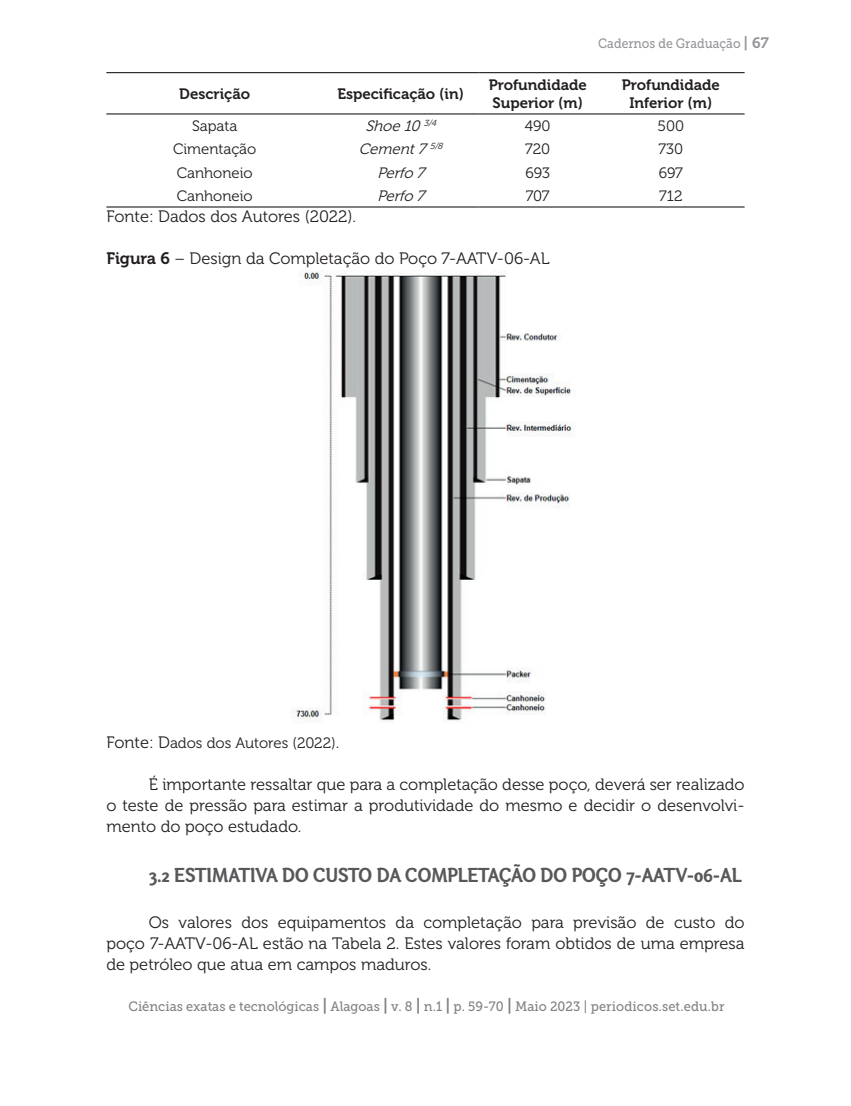
<style>
.page{position:relative;width:851px;height:1106px;background:#fff}
.page>*{position:absolute;margin:0;border:0;box-sizing:border-box;transform-origin:0 0}
.t1{font:21px "Otari Bold Limited";letter-spacing:-.02em;color:#57585a}
.t2{font:16.5px/21px "Museo 300";color:#231f20;text-align:justify}
.t3{font:15px "Museo 300";color:#231f20}
.t4{font:15px/18px "Museo 700";color:#231f20}
.t5{font:italic 15px "Museo 300";color:#231f20}
.t6{font:13.5px "Museo Slab 500";color:#808285;scale:.95 1}
.t7{font:13.5px "Museo Slab 500";color:#939598;scale:.9 1}
.s1{font-family:"Museo 700";font-size:15px}
.s2{font-family:"Museo 700"}
.s3{font-size:16.5px}
.s4{font-family:"Museo 700";font-size:16.5px}
</style>
<div class="page">
<hr style="left:106px;top:72px;width:217px;height:1px;background:#000">
<hr style="left:323px;top:72px;width:155px;height:1px;background:#000">
<hr style="left:478px;top:72px;width:119px;height:1px;background:#000">
<hr style="left:597px;top:72px;width:147px;height:1px;background:#000">
<hr style="left:106px;top:114px;width:217px;height:1px;background:#000">
<hr style="left:323px;top:114px;width:155px;height:1px;background:#000">
<hr style="left:478px;top:114px;width:119px;height:1px;background:#000">
<hr style="left:597px;top:114px;width:147px;height:1px;background:#000">
<hr style="left:106px;top:207px;width:217px;height:1px;background:#000">
<hr style="left:323px;top:207px;width:155px;height:1px;background:#000">
<hr style="left:478px;top:207px;width:119px;height:1px;background:#000">
<hr style="left:597px;top:207px;width:147px;height:1px;background:#000">
<img style="left:291px;top:271px;width:284px;height:452px">
<p class="t7" style="left:598px;top:36px;width:191px">Cadernos de Graduação <span class="s1">| 67</span></p>
<p class="t4" style="left:179px;top:85px;width:72px">Descrição</p>
<p class="t4" style="left:337px;top:85px;width:128px">Especificação (in)</p>
<p class="t4" style="left:488px;top:76px;width:99px">Profundidade<br>Superior (m)</p>
<p class="t4" style="left:621px;top:76px;width:99px;text-align:center">Profundidade<br>Inferior (m)</p>
<p class="t3" style="left:192px;top:118px;width:47px">Sapata</p>
<p class="t5" style="left:365px;top:118px;width:75px">Shoe10 <sup>3/4</sup></p>
<p class="t3" style="left:525px;top:118px;width:27px">490</p>
<p class="t3" style="left:657px;top:118px;width:28px">500</p>
<p class="t3" style="left:173px;top:141px;width:85px">Cimentação</p>
<p class="t5" style="left:359px;top:141px;width:88px">Cement7<sup>5/8</sup></p>
<p class="t3" style="left:525px;top:141px;width:26px">720</p>
<p class="t3" style="left:658px;top:141px;width:26px">730</p>
<p class="t3" style="left:177px;top:164px;width:77px">Canhoneio</p>
<p class="t5" style="left:377px;top:164px;width:53px">Perfo 7</p>
<p class="t3" style="left:525px;top:164px;width:26px">693</p>
<p class="t3" style="left:658px;top:164px;width:26px">697</p>
<p class="t3" style="left:177px;top:188px;width:77px">Canhoneio</p>
<p class="t5" style="left:377px;top:188px;width:53px">Perfo 7</p>
<p class="t3" style="left:526px;top:188px;width:25px">707</p>
<p class="t3" style="left:659px;top:188px;width:25px">712</p>
<p class="t2" style="left:106px;top:206px;width:251px">Fonte: Dados dos Autores (2022).</p>
<p class="t2" style="left:106px;top:248px;width:444px"><span class="s2">Figura 6</span> – Design da Completação do Poço 7-AATV-06-AL</p>
<p class="t3" style="left:106px;top:734px;width:234px"><span class="s3">Fonte: D</span>ados dos Autores (2022)<span class="s3">.</span></p>
<p class="t2" style="left:106px;top:773px;width:639px;text-indent:43px">É importante ressaltar que para a completação desse poço, deverá ser realizado o teste de pressão para estimar a produtividade do mesmo e decidir o desenvolvi&shy;mento do poço estudado.</p>
<p class="t1" style="left:149px;top:862px;width:594px">3.2 ESTIMATIVA DO CUSTO DA COMPLETAÇÃO DO POÇO 7-AATV-06-AL</p>
<p class="t2" style="left:106px;top:912px;width:639px;text-indent:43px">Os valores dos equipamentos da completação para previsão de custo do poço 7-AATV-06-AL estão na Tabela 2. Estes valores foram obtidos de uma empresa de petróleo que atua em campos maduros.</p>
<p class="t6" style="left:128px;top:999px;width:629px">Ciências exatas e tecnológicas <span class="s4">|</span> Alagoas <span class="s4">|</span> v. 8 <span class="s4">|</span> n.1 <span class="s4">|</span> p. 59-70 <span class="s4">|</span> Maio 2023 | periodicos.set.edu.br</p>
</div>
